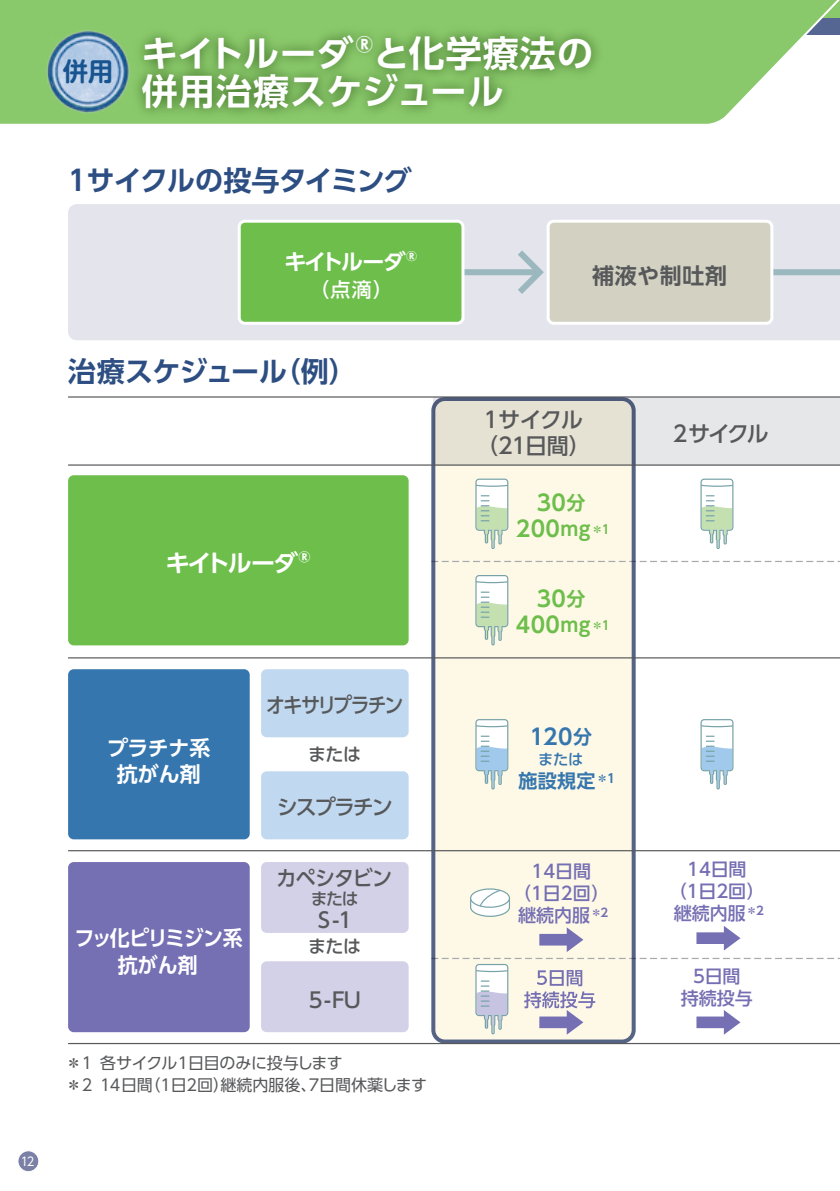
<style>
.page{position:relative;width:840px;height:1191px;background:#fff}
.page>*{position:absolute;margin:0;border:0;box-sizing:border-box;transform-origin:0 0}
.t1{font:700 36px/38px "UD Shin Go Pr 6 De";letter-spacing:.03em;color:#fff}
.t2{font:700 28px "UD Shin Go Pr 6 De";letter-spacing:-.025em;color:#2d4e82}
.t3{font:700 25.6px "UD Shin M Go Pro De";color:#175490}
.t4{font:700 24px "UD Shin Go Pro De";letter-spacing:-.09em;color:#fff}
.t5{font:500 22px/26px "UD Shin Go Pro";letter-spacing:-.045em;color:#57585a;text-align:center}
.t6{font:700 22px "UD Shin Go Pro De";letter-spacing:-.09em;color:#fff}
.t7{font:700 22px "UD Shin Go Pro De";letter-spacing:.03em;color:#57585a}
.t8{font:700 21.8px/26px "UD Shin Go Pr 6 De";letter-spacing:.02em;color:#6dbe4b;text-align:center}
.t9{font:700 21.8px "UD Shin Go Pr 6 De";color:#3676ae}
.t10{font:700 21px/26.4px "UD Shin Go Pro De";letter-spacing:-.02em;color:#fff;text-align:center;scale:.95 1}
.t11{font:500 21px "UD Shin Go Pro";letter-spacing:-.085em;color:#57585a}
.t12{font:700 21px/26.4px "UD Shin Go Pro De";letter-spacing:-.02em;color:#fff;text-align:center}
.t13{font:500 21px "UD Shin Go Pro";letter-spacing:-.105em;color:#57585a;scale:.9 1}
.t14{font:500 21px "UD Shin Go Pro";letter-spacing:-.085em;color:#57585a;scale:.95 1}
.t15{font:500 19.8px "UD Shin Go Pro";color:#fff}
.t16{font:700 19px "UD Shin Go Pr 6 De";color:#3676ae}
.t17{font:500 18px/22px "UD Shin Go Pro";color:#756fb3;text-align:center}
.t18{font:500 18px "UD Shin Go Pro";letter-spacing:-.035em;color:#57585a}
.t19{font:500 16.8px "UD Shin Go Pro";color:#57585a}
.t20{font:16px/22px "UD Shin Go Pro";letter-spacing:-.015em;color:#57585a}
.t21{font:500 15.2px "UD Shin Go Pr 6";color:#3676ae}
.t22{font:12px "UD Shin Go Pr 6";color:#fff;scale:.95 1}
.s1{font-size:19px}
</style>
<div class="page">
<svg style="left:0;top:0;width:839px;height:124px"></svg>
<div style="left:68px;top:204px;width:771px;height:136px;background:#e3e4ec"></div>
<div style="left:385px;top:269px;width:154px;height:6px;background:#9bb8be"></div>
<svg style="left:511px;top:244px;width:35px;height:56px;background:#d1d9e0"></svg>
<div style="left:744px;top:269px;width:95px;height:6px;background:#9bb8be"></div>
<svg style="left:635px;top:561px;width:204px;height:1px"></svg>
<img style="left:125px;top:18px;width:486px;height:106px">
<img style="left:40px;top:23px;width:97px;height:97px">
<div style="left:432px;top:397px;width:407px;height:68px;background:#e6e7e9"></div>
<div style="left:68px;top:862px;width:181px;height:170px;background:#756fb3;border-radius:6px"></div>
<div style="left:261px;top:669px;width:147px;height:68px;background:#c0d9f0;border-radius:6px"></div>
<div style="left:261px;top:771px;width:147px;height:68px;background:#c0d9f0;border-radius:6px"></div>
<div style="left:68px;top:669px;width:181px;height:170px;background:#3676ae;border-radius:6px"></div>
<div style="left:68px;top:475px;width:340px;height:170px;background:#6dbe4b;border-radius:6px"></div>
<div style="left:239px;top:221px;width:223px;height:102px;background:#6dbe4b;border-radius:6px"></div>
<div style="left:237px;top:220px;width:227px;height:105px;border:3px solid #fff;border-radius:6px"></div>
<div style="left:548px;top:221px;width:223px;height:102px;background:#d2d1c2;border-radius:6px"></div>
<div style="left:546px;top:220px;width:227px;height:105px;border:3px solid #fff;border-radius:6px"></div>
<svg style="left:431px;top:397px;width:204px;height:646px;background:#f1edde"></svg>
<hr style="left:68px;top:464px;width:771px;height:1px;background:#57585a">
<hr style="left:68px;top:396px;width:771px;height:1px;background:#57585a">
<hr style="left:68px;top:657px;width:771px;height:1px;background:#57585a">
<hr style="left:68px;top:850px;width:771px;height:1px;background:#57585a">
<hr style="left:68px;top:1043px;width:771px;height:1px;background:#57585a">
<svg style="left:539px;top:927px;width:44px;height:25px"></svg>
<svg style="left:696px;top:926px;width:44px;height:24px"></svg>
<svg style="left:475px;top:478px;width:33px;height:71px"></svg>
<svg style="left:475px;top:575px;width:33px;height:70px"></svg>
<svg style="left:700px;top:478px;width:33px;height:71px"></svg>
<svg style="left:700px;top:719px;width:33px;height:70px"></svg>
<svg style="left:475px;top:719px;width:33px;height:70px"></svg>
<svg style="left:431px;top:958px;width:408px;height:76px"></svg>
<div style="left:261px;top:862px;width:147px;height:71px;background:#d3d1e8;border-radius:6px"></div>
<div style="left:261px;top:961px;width:147px;height:71px;background:#d3d1e8;border-radius:6px"></div>
<svg style="left:18px;top:1151px;width:21px;height:21px"></svg>
<p class="t22" style="left:21px;top:1151px;width:16px">12</p>
<h3 class="t3" style="left:63px;top:50px;width:52px">併用</h3>
<h1 class="t1" style="left:142px;top:33px;width:453px">キイトルーダ®と化学療法の併用治療スケジュール</h1>
<h2 class="t2" style="left:68px;top:157px;width:345px">1サイクルの投与タイミング</h2>
<h3 class="t6" style="left:284px;top:244px;width:145px">キイトルーダ®</h3>
<p class="t15" style="left:309px;top:273px;width:85px">（点滴）</p>
<h2 class="t2" style="left:68px;top:349px;width:290px">治療スケジュール（例）</h2>
<h3 class="t4" style="left:166px;top:543px;width:158px">キイトルーダ®</h3>
<h3 class="t12" style="left:107px;top:734px;width:105px">プラチナ系抗がん剤</h3>
<h3 class="t10" style="left:74px;top:924px;width:178px">フッ化ピリミジン系抗がん剤</h3>
<h3 class="t13" style="left:266px;top:688px;width:154px">オキサリプラチン</h3>
<p class="t18" style="left:308px;top:739px;width:54px">または</p>
<h3 class="t11" style="left:277px;top:790px;width:117px">シスプラチン</h3>
<h3 class="t14" style="left:276px;top:860px;width:123px">カペシタビン</h3>
<p class="t19" style="left:310px;top:885px;width:49px">または</p>
<h3 class="t11" style="left:318px;top:902px;width:35px">S-1</h3>
<p class="t18" style="left:308px;top:932px;width:54px">または</p>
<h3 class="t11" style="left:309px;top:983px;width:53px">5-FU</h3>
<p class="t20" style="left:66px;top:1051px;width:362px">＊1 各サイクル1日目のみに投与します<br>＊2 14日間（1日2回）継続内服後、7日間休薬します</p>
<h3 class="t7" style="left:591px;top:258px;width:136px">補液や制吐剤</h3>
<h3 class="t5" style="left:476px;top:406px;width:116px">1サイクル（21日間）</h3>
<h3 class="t5" style="left:672px;top:420px;width:98px">2サイクル</h3>
<h3 class="t8" style="left:515px;top:489px;width:96px">30<span class="s1">分<br></span>200<span class="s1">mg</span><sup>＊1</sup></h3>
<h3 class="t8" style="left:515px;top:585px;width:96px">30<span class="s1">分<br></span>400<span class="s1">mg</span><sup>＊1</sup></h3>
<h3 class="t9" style="left:529px;top:719px;width:64px">120<span class="s1">分</span></h3>
<p class="t21" style="left:538px;top:747px;width:47px">または</p>
<p class="t16" style="left:518px;top:765px;width:98px">施設規定<sup>＊1</sup></p>
<p class="t17" style="left:513px;top:859px;width:98px">14日間<br>（1日2回）継続内服<sup>＊2</sup></p>
<p class="t17" style="left:668px;top:857px;width:98px">14日間<br>（1日2回）継続内服<sup>＊2</sup></p>
<p class="t17" style="left:680px;top:964px;width:73px">5日間<br>持続投与</p>
</div>
